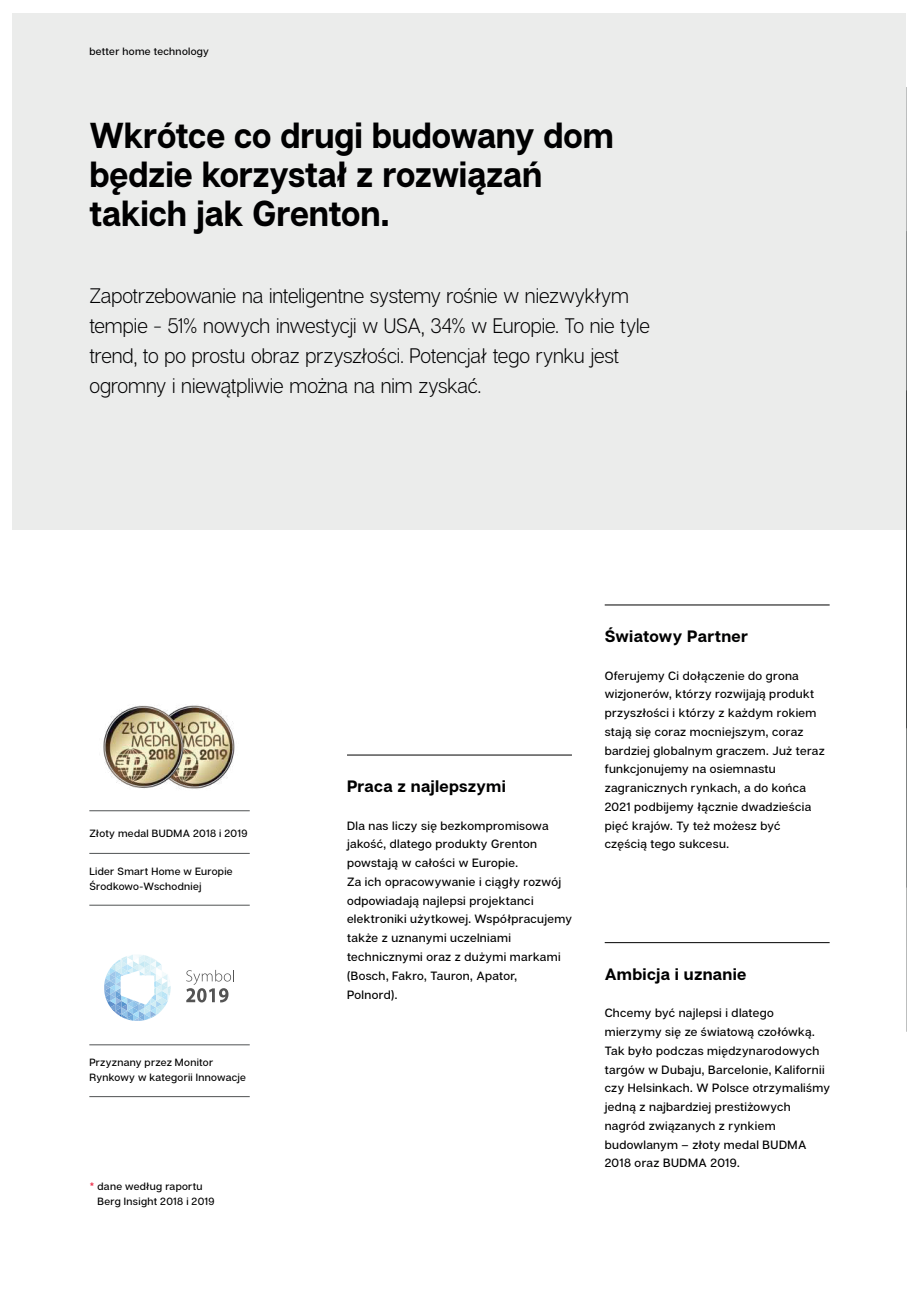
<style>
.page{position:relative;width:919px;height:1289px;background:#fff}
.page>*{position:absolute;margin:0;border:0;box-sizing:border-box;transform-origin:0 0}
.t1{font:700 36px/39px "Articulat CF";letter-spacing:-.005em;color:#000001;scale:.94 1}
.t2{font:21px/30px "Articulat CF Text";letter-spacing:-.005em;color:#000001;scale:.94 1}
.t3{font:700 16.5px "Articulat CF";letter-spacing:.015em;color:#000001}
.t4{font:500 12px/18.8px "Articulat CF";letter-spacing:.03em;color:#000001}
.t5{font:500 10.5px/15px "Articulat CF";letter-spacing:.03em;color:#000001}
.s1{color:#ed2b47}
</style>
<div class="page">
<div style="left:13px;top:13px;width:893px;height:516px;background:#ebeceb"></div>
<img style="left:200px;top:706px;width:35px;height:83px">
<img style="left:103px;top:705px;width:97px;height:84px">
<svg style="left:104px;top:955px;width:66px;height:65px"></svg>
<svg style="left:186px;top:969px;width:48px;height:33px"></svg>
<hr style="left:347px;top:754px;width:225px;height:1px;background:#000001">
<hr style="left:604px;top:604px;width:225px;height:1px;background:#000001">
<hr style="left:604px;top:942px;width:225px;height:1px;background:#000001">
<hr style="left:89px;top:853px;width:161px;height:1px;background:#4f5253">
<hr style="left:89px;top:810px;width:161px;height:1px;background:#4f5253">
<hr style="left:89px;top:904px;width:161px;height:1px;background:#4f5253">
<hr style="left:89px;top:1044px;width:161px;height:1px;background:#4f5253">
<hr style="left:89px;top:1096px;width:161px;height:1px;background:#4f5253">
<p class="t5" style="left:89px;top:44px;width:121px">better home technology</p>
<h1 class="t1" style="left:89px;top:118px;width:559px">Wkrótce co drugi budowany dom będzie korzystał z rozwiązań takich jak Grenton.</h1>
<h2 class="t2" style="left:89px;top:281px;width:598px">Zapotrzebowanie na inteligentne systemy rośnie w niezwykłym tempie - 51% nowych inwestycji w USA, 34% w Europie. To nie tyle trend, to po prostu obraz przyszłości. Potencjał tego rynku jest ogromny i niewątpliwie można na nim zyskać.</h2>
<p class="t5" style="left:89px;top:826px;width:160px">Złoty medal BUDMA 2018 i 2019</p>
<p class="t5" style="left:89px;top:863px;width:145px">Lider Smart Home w Europie<br>Środkowo-Wschodniej</p>
<p class="t5" style="left:89px;top:1055px;width:158px">Przyznany przez Monitor<br>Rynkowy w kategorii Innowacje</p>
<p class="t5" style="left:97px;top:1178px;width:119px;text-indent:-8px"><span class="s1">*</span> dane według raportu<br>Berg Insight 2018 i 2019</p>
<h3 class="t3" style="left:347px;top:776px;width:160px">Praca z najlepszymi</h3>
<p class="t4" style="left:347px;top:816px;width:226px">Dla nas liczy się bezkompromisowa jakość, dlatego produkty Grenton powstają w całości w Europie.<br>Za ich opracowywanie i ciągły rozwój odpowiadają najlepsi projektanci elektroniki użytkowej. Współpracujemy także z uznanymi uczelniami technicznymi oraz z dużymi markami (Bosch, Fakro, Tauron, Apator,<br>Polnord).</p>
<h3 class="t3" style="left:604px;top:626px;width:145px">Światowy Partner</h3>
<p class="t4" style="left:604px;top:666px;width:221px">Oferujemy Ci dołączenie do grona wizjonerów, którzy rozwijają produkt przyszłości i którzy z każdym rokiem stają się coraz mocniejszym, coraz bardziej globalnym graczem. Już teraz funkcjonujemy na osiemnastu zagranicznych rynkach, a do końca 2021 podbijemy łącznie dwadzieścia pięć krajów. Ty też możesz być częścią tego sukcesu.</p>
<h3 class="t3" style="left:604px;top:963px;width:143px">Ambicja i uznanie</h3>
<p class="t4" style="left:604px;top:1004px;width:227px">Chcemy być najlepsi i dlatego mierzymy się ze światową czołówką.<br>Tak było podczas międzynarodowych targów w Dubaju, Barcelonie, Kalifornii czy Helsinkach. W Polsce otrzymaliśmy jedną z najbardziej prestiżowych nagród związanych z rynkiem budowlanym – złoty medal BUDMA<br>2018 oraz BUDMA 2019.</p>
</div>
